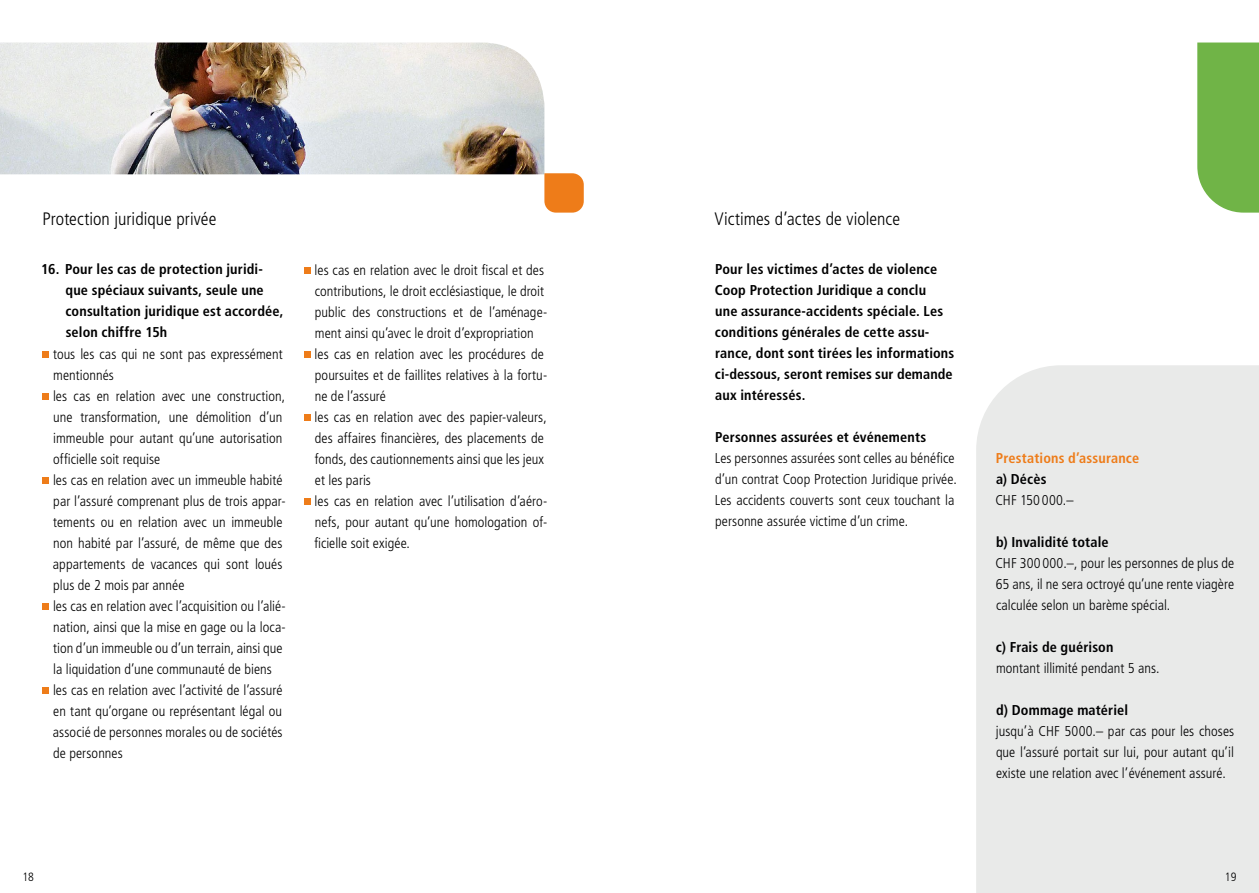
<style>
.page{position:relative;width:1259px;height:893px;background:#fff}
.page>*{position:absolute;margin:0;border:0;box-sizing:border-box;transform-origin:0 0}
.t1{font:300 condensed 18px "Frutiger LT Std";letter-spacing:.005em;color:#000001}
.t2{font:300 condensed 14.25px/21px "Frutiger LT Std";letter-spacing:.005em;color:#000001}
.t3{font:700 condensed 14.25px/21px "Frutiger LT Std";letter-spacing:.01em;color:#000001}
.t4{font:700 condensed 14.25px "Frutiger LT Std";letter-spacing:.01em;color:#ee7c19}
.t5{font:300 condensed 12px "Frutiger LT Std";color:#000001}
</style>
<div class="page">
<div style="left:976px;top:365px;width:283px;height:528px;background:#e9eae9"></div>
<img style="left:0;top:43px;width:544px;height:131px">
<svg style="left:1197px;top:43px;width:62px;height:170px;background:#78b851"></svg>
<svg style="left:544px;top:173px;width:40px;height:40px;background:#ef872c"></svg>
<div style="left:43px;top:351px;width:6px;height:7px;background:#ee7c19"></div>
<div style="left:43px;top:393px;width:6px;height:7px;background:#ee7c19"></div>
<div style="left:43px;top:477px;width:6px;height:7px;background:#ee7c19"></div>
<div style="left:43px;top:603px;width:6px;height:7px;background:#ee7c19"></div>
<div style="left:43px;top:687px;width:6px;height:7px;background:#ee7c19"></div>
<div style="left:304px;top:267px;width:7px;height:7px;background:#ee7c19"></div>
<div style="left:304px;top:351px;width:7px;height:7px;background:#ee7c19"></div>
<div style="left:304px;top:414px;width:7px;height:7px;background:#ee7c19"></div>
<div style="left:304px;top:498px;width:7px;height:7px;background:#ee7c19"></div>
<p class="t1" style="left:43px;top:209px;width:175px">Protection juridique privée</p>
<p class="t1" style="left:714px;top:209px;width:187px">Victimes d’actes de violence</p>
<p class="t3" style="left:65px;top:259px;width:219px;text-indent:-24px">16. Pour les cas de protection juridi&shy;que spéciaux suivants, seule une consultation juridique est accordée, selon chiffre 15h</p>
<p class="t2" style="left:53px;top:344px;width:234px">tous les cas qui ne sont pas expressément mentionnés<br>les cas en relation avec une construction, une transformation, une démolition d’un immeuble pour autant qu’une autorisation officielle soit requise<br>les cas en relation avec un immeuble habité par l’assuré comprenant plus de trois appar&shy;tements ou en relation avec un immeuble non habité par l’assuré, de même que des appartements de vacances qui sont loués plus de 2 mois par année<br>les cas en relation avec l’acquisition ou l’alié&shy;nation, ainsi que la mise en gage ou la loca&shy;tion d’un immeuble ou d’un terrain, ainsi que la liquidation d’une communauté de biens les cas en relation avec l’activité de l’assuré en tant qu’organe ou représentant légal ou associé de personnes morales ou de sociétés de personnes</p>
<p class="t2" style="left:314px;top:260px;width:234px">les cas en relation avec le droit fiscal et des contributions, le droit ecclésiastique, le droit public des constructions et de l’aménage&shy;ment ainsi qu’avec le droit d’expropriation les cas en relation avec les procédures de poursuites et de faillites relatives à la fortu&shy;ne de l’assuré<br>les cas en relation avec des papier-valeurs, des affaires financières, des placements de fonds, des cautionnements ainsi que les jeux et les paris<br>les cas en relation avec l’utilisation d’aéro&shy;nefs, pour autant qu’une homologation of&shy;ficielle soit exigée.</p>
<p class="t3" style="left:714px;top:259px;width:241px">Pour les victimes d’actes de violence Coop Protection Juridique a conclu<br>une assurance-accidents spéciale. Les conditions générales de cette assu&shy;rance, dont sont tirées les informations ci-dessous, seront remises sur demande aux intéressés.</p>
<p class="t3" style="left:715px;top:427px;width:213px">Personnes assurées et événements</p>
<p class="t2" style="left:715px;top:448px;width:243px">Les personnes assurées sont celles au bénéfice d’un contrat Coop Protection Juridique privée.<br>Les accidents couverts sont ceux touchant la personne assurée victime d’un crime.</p>
<p class="t4" style="left:996px;top:450px;width:145px">Prestations d’assurance</p>
<p class="t3" style="left:996px;top:469px;width:52px">a) Décès</p>
<p class="t2" style="left:995px;top:490px;width:80px">CHF 150 000.–</p>
<p class="t3" style="left:996px;top:532px;width:114px">b) Invalidité totale</p>
<p class="t2" style="left:995px;top:553px;width:240px;text-align:justify">CHF 300 000.–, pour les personnes de plus de 65 ans, il ne sera octroyé qu’une rente viagère calculée selon un barème spécial.</p>
<p class="t3" style="left:996px;top:637px;width:119px">c) Frais de guérison</p>
<p class="t2" style="left:996px;top:658px;width:165px">montant illimité pendant 5 ans.</p>
<p class="t3" style="left:996px;top:700px;width:134px">d) Dommage matériel</p>
<p class="t2" style="left:996px;top:721px;width:240px;text-align:justify">jusqu’à CHF 5000.– par cas pour les choses que l’assuré portait sur lui, pour autant qu’il existe une relation avec l’événement assuré.</p>
<p class="t5" style="left:22px;top:870px;width:13px">18</p>
<p class="t5" style="left:1225px;top:870px;width:13px">19</p>
</div>
